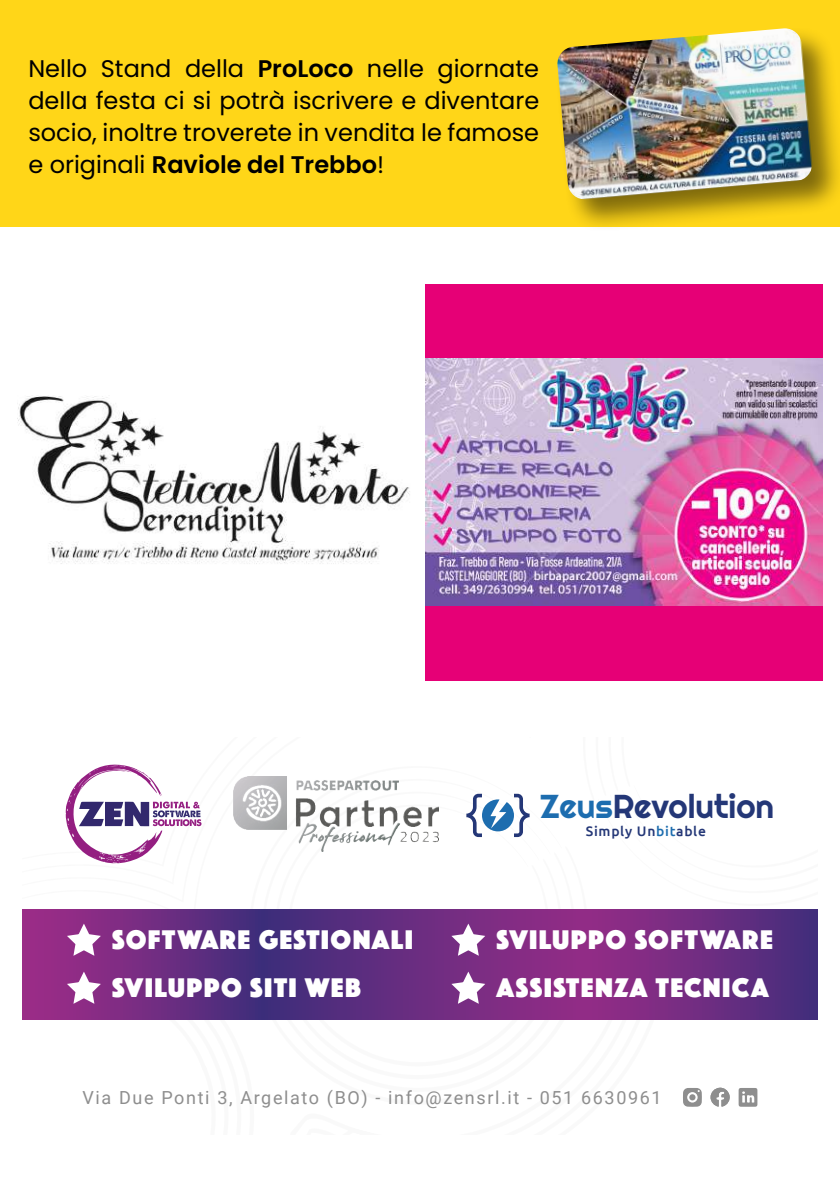
<style>
.page{position:relative;width:840px;height:1191px;background:#fff}
.page>*{position:absolute;margin:0;border:0;box-sizing:border-box;transform-origin:0 0}
.t1{font:33px "Righteous";color:#243777}
.t2{font:28px "Phosphate Solid";letter-spacing:.05em;color:#fff}
.t3{font:24px/32px "Poppins";color:#000;text-align:justify}
.t4{font:18px "Roboto";letter-spacing:.09em;color:#8e8e8e}
.t5{font:500 13.8px "Ubuntu";letter-spacing:.05em;color:#243777}
.s1{font-weight:600}
.s2{color:#1d6daf}
</style>
<div class="page">
<svg style="left:23px;top:909px;width:793px;height:110px;background:#6d2c81"></svg>
<svg style="left:738px;top:1088px;width:19px;height:18px"></svg>
<svg style="left:710px;top:1087px;width:20px;height:19px"></svg>
<svg style="left:683px;top:1088px;width:18px;height:18px"></svg>
<svg style="left:66px;top:764px;width:135px;height:100px"></svg>
<img style="left:233px;top:776px;width:205px;height:75px">
<svg style="left:466px;top:793px;width:63px;height:44px"></svg>
<svg style="left:67px;top:923px;width:34px;height:32px"></svg>
<svg style="left:451px;top:923px;width:34px;height:32px"></svg>
<svg style="left:67px;top:971px;width:34px;height:32px"></svg>
<svg style="left:451px;top:971px;width:34px;height:32px"></svg>
<div style="left:425px;top:283px;width:397px;height:397px;background:#e60076"></div>
<img style="left:425px;top:358px;width:397px;height:248px">
<img style="left:17px;top:396px;width:393px;height:168px">
<div style="left:0;top:0;width:839px;height:227px;background:#ffd618"></div>
<div style="left:554px;top:26px;width:285px;height:207px;background:#000;opacity:.5"></div>
<img style="left:556px;top:28px;width:256px;height:172px">
<p class="t3" style="left:28px;top:52px;width:512px">Nello Stand della <span class="s1">ProLoco</span> nelle giornate della festa ci si potrà iscrivere e diventare socio, inoltre troverete in vendita le famose e originali <span class="s1">Raviole del Trebbo</span>!</p>
<h1 class="t1" style="left:540px;top:785px;width:235px"><span class="s2">Zeus</span>Revolution</h1>
<p class="t5" style="left:585px;top:822px;width:121px">Simply Un<span class="s2">bit</span>able</p>
<p class="t2" style="left:112px;top:920px;width:302px">SOFTWARE GESTIONALI</p>
<p class="t2" style="left:496px;top:920px;width:278px">SVILUPPO SOFTWARE</p>
<p class="t2" style="left:112px;top:968px;width:250px">SVILUPPO SITI WEB</p>
<p class="t2" style="left:496px;top:968px;width:273px">ASSISTENZA TECNICA</p>
<p class="t4" style="left:82px;top:1085px;width:580px">Via Due Ponti 3, Argelato (BO) - info@zensrl.it - 051 6630961</p>
</div>
